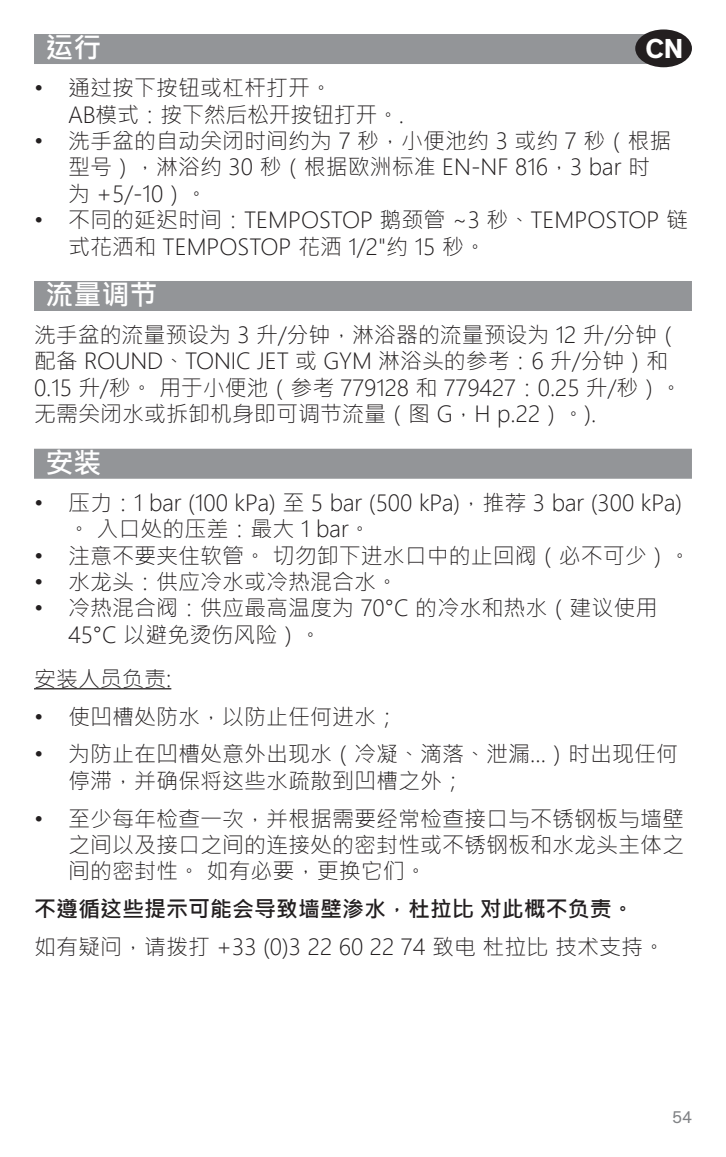
<style>
.page{position:relative;width:726px;height:1157px;background:#fff}
.page>*{position:absolute;margin:0;border:0;box-sizing:border-box;transform-origin:0 0}
.t1{font:28px "Microsoft Jheng Hei UI Bold";color:#fff}
.t2{font:700 28px "Theinhardt";color:#fff}
.t3{font:22px/26.4px "Microsoft Jheng Hei UI Light";color:#231f20}
.t4{font:22px "Microsoft Jheng Hei UI Bold";color:#231f20}
.t5{font:17.2px "Theinhardt";color:#808285}
</style>
<div class="page">
<div style="left:34px;top:34px;width:635px;height:30px;background:#939598"></div>
<div style="left:34px;top:281px;width:658px;height:30px;background:#939598"></div>
<div style="left:34px;top:449px;width:658px;height:30px;background:#939598"></div>
<div style="left:635px;top:29px;width:57px;height:38px;background:#231f20;border-radius:50%"></div>
<hr style="left:34px;top:688px;width:137px;height:1px;background:#231f20">
<p class="t1" style="left:45px;top:31px;width:57px">运行</p>
<p class="t3" style="left:68px;top:75px;width:337px;text-indent:-34px">• 通过按下按钮或杠杆打开。<br>AB模式：按下然后松开按钮打开。.</p>
<p class="t3" style="left:68px;top:128px;width:605px;text-indent:-34px">• 洗手盆的自动关闭时间约为 7 秒，小便池约 3 或约 7 秒（根据型号），淋浴约 30 秒（根据欧洲标准 EN-NF 816，3 bar 时为 +5/-10）。</p>
<p class="t3" style="left:68px;top:207px;width:621px;text-indent:-34px">• 不同的延迟时间：TEMPOSTOP 鹅颈管 ~3 秒、TEMPOSTOP 链式花洒和 TEMPOSTOP 花洒 1/2"约 15 秒。</p>
<p class="t1" style="left:45px;top:277px;width:113px">流量调节</p>
<p class="t3" style="left:34px;top:322px;width:649px">洗手盆的流量预设为 3 升/分钟，淋浴器的流量预设为 12 升/分钟（配备 ROUND、TONIC JET 或 GYM 淋浴头的参考：6 升/分钟）和0.15 升/秒。 用于小便池（参考 779128 和 779427：0.25 升/秒）。无需关闭水或拆卸机身即可调节流量（图 G，H p.22）。).</p>
<p class="t1" style="left:45px;top:445px;width:57px">安装</p>
<p class="t3" style="left:68px;top:490px;width:615px;text-indent:-34px">• 压力：1 bar (100 kPa) 至 5 bar (500 kPa)，推荐 3 bar (300 kPa)。 入口处的压差：最大 1 bar。</p>
<p class="t3" style="left:34px;top:543px;width:658px">• 注意不要夹住软管。 切勿卸下进水口中的止回阀（必不可少）。</p>
<p class="t3" style="left:34px;top:569px;width:366px">• 水龙头：供应冷水或冷热混合水。</p>
<p class="t3" style="left:68px;top:595px;width:591px;text-indent:-34px">• 冷热混合阀：供应最高温度为 70°C 的冷水和热水（建议使用<br>45°C 以避免烫伤风险）。</p>
<p class="t2" style="left:645px;top:32px;width:39px">CN</p>
<p class="t3" style="left:34px;top:665px;width:139px">安装人员负责:</p>
<p class="t3" style="left:34px;top:704px;width:366px">• 使凹槽处防水，以防止任何进水；</p>
<p class="t3" style="left:68px;top:741px;width:611px;text-indent:-34px">• 为防止在凹槽处意外出现水（冷凝、滴落、泄漏...）时出现任何停滞，并确保将这些水疏散到凹槽之外；</p>
<p class="t3" style="left:68px;top:805px;width:617px;text-align:justify;text-indent:-34px">• 至少每年检查一次，并根据需要经常检查接口与不锈钢板与墙壁之间以及接口之间的连接处的密封性或不锈钢板和水龙头主体之间的密封性。 如有必要，更换它们。</p>
<p class="t4" style="left:34px;top:895px;width:601px">不遵循这些提示可能会导致墙壁渗水，杜拉比 对此概不负责。</p>
<p class="t3" style="left:34px;top:933px;width:632px">如有疑问，请拨打 +33 (0)3 22 60 22 74 致电 杜拉比 技术支持。</p>
<p class="t5" style="left:672px;top:1109px;width:22px">54</p>
</div>
